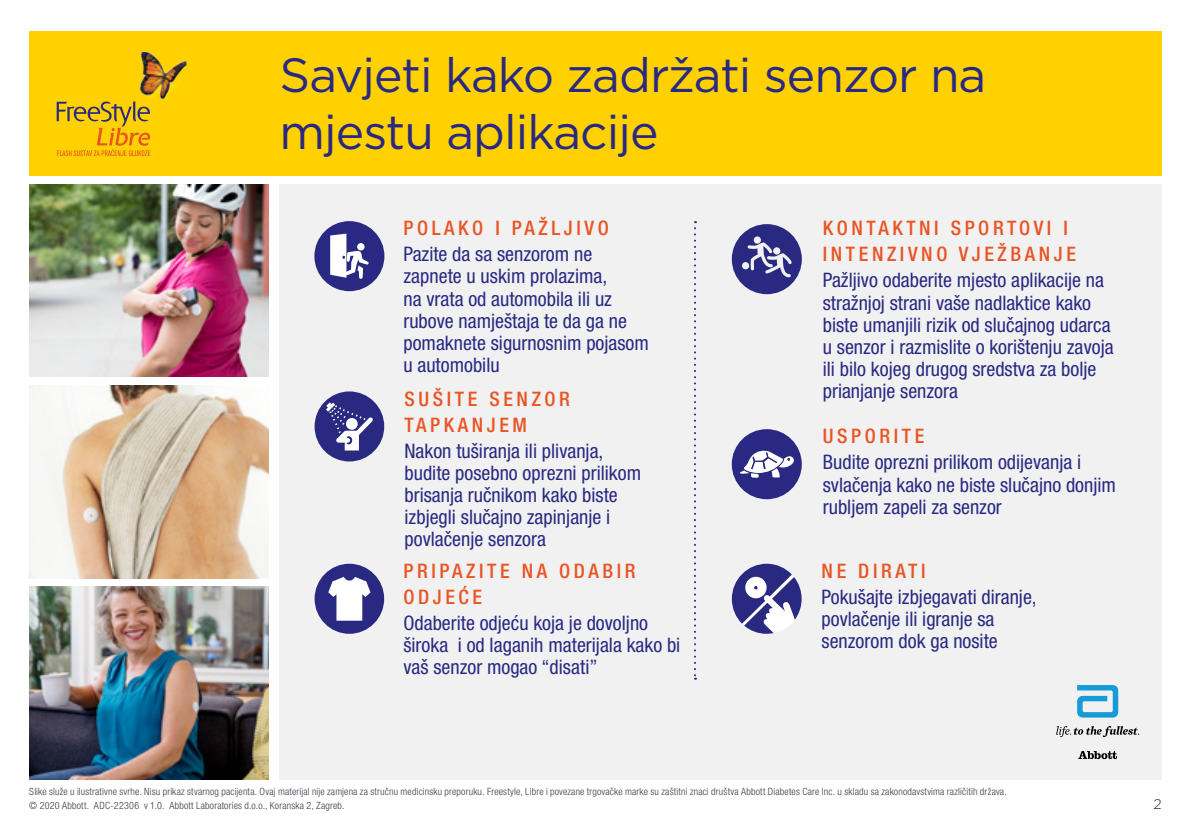
<style>
.page{position:relative;width:1191px;height:840px;background:#fff}
.page>*{position:absolute;margin:0;border:0;box-sizing:border-box;transform-origin:0 0}
.t1{font:48px/57.6px "Gotham";letter-spacing:-.02em;color:#292983}
.t2{font:condensed 20px/22px "Helvetica Neue LT Pro";color:#292983}
.t3{font:500 condensed 20px/26px "Helvetica Neue LT Pro";letter-spacing:.18em;color:#e95525}
.t4{font:300 14px "Gotham";color:#222731}
.t5{font:300 condensed 10px/14px "Helvetica Neue LT Pro";letter-spacing:.02em;color:#383d46}
</style>
<div class="page">
<div style="left:280px;top:184px;width:882px;height:594px;background:#f1f1f1"></div>
<div style="left:29px;top:31px;width:1133px;height:144px;background:#ffd100"></div>
<img style="left:29px;top:184px;width:239px;height:192px">
<img style="left:29px;top:385px;width:239px;height:192px">
<img style="left:29px;top:586px;width:239px;height:192px">
<div style="left:314px;top:221px;width:70px;height:70px;background:#292983;border-radius:50%"></div>
<svg style="left:330px;top:233px;width:39px;height:45px"></svg>
<svg style="left:357px;top:242px;width:8px;height:9px"></svg>
<svg style="left:732px;top:224px;width:70px;height:70px"></svg>
<svg style="left:732px;top:563px;width:69px;height:70px"></svg>
<svg style="left:314px;top:391px;width:70px;height:70px"></svg>
<svg style="left:314px;top:563px;width:70px;height:70px"></svg>
<svg style="left:694px;top:221px;width:2px;height:458px"></svg>
<div style="left:732px;top:429px;width:70px;height:70px;background:#292983;border-radius:50%"></div>
<svg style="left:739px;top:450px;width:55px;height:27px"></svg>
<svg style="left:1077px;top:685px;width:41px;height:32px"></svg>
<svg style="left:1056px;top:726px;width:83px;height:10px"></svg>
<svg style="left:1078px;top:751px;width:39px;height:7px"></svg>
<svg style="left:57px;top:101px;width:94px;height:55px"></svg>
<img style="left:139px;top:52px;width:47px;height:57px">
<h1 class="t1" style="left:280px;top:45px;width:708px">Savjeti kako zadržati senzor na mjestu aplikacije</h1>
<p class="t3" style="left:403px;top:215px;width:207px">POLAKO I PAŽLJIVO</p>
<p class="t2" style="left:403px;top:243px;width:247px">Pazite da sa senzorom ne zapnete u uskim prolazima,<br>na vrata od automobila ili uz rubove namještaja te da ga ne pomaknete sigurnosnim pojasom u automobilu</p>
<p class="t3" style="left:404px;top:385px;width:167px">SUŠITE SENZOR<br>TAPKANJEM</p>
<p class="t2" style="left:404px;top:439px;width:238px">Nakon tuširanja ili plivanja, budite posebno oprezni prilikom brisanja ručnikom kako biste izbjegli slučajno zapinjanje i povlačenje senzora</p>
<p class="t3" style="left:403px;top:557px;width:234px">PRIPAZITE NA ODABIR<br>ODJEĆE</p>
<p class="t2" style="left:403px;top:611px;width:278px">Odaberite odjeću koja je dovoljno široka i od laganih materijala kako bi vaš senzor mogao “disati”</p>
<p class="t3" style="left:823px;top:215px;width:255px">KONTAKTNI SPORTOVI I<br>INTENZIVNO VJEŽBANJE</p>
<p class="t2" style="left:823px;top:269px;width:292px">Pažljivo odaberite mjesto aplikacije na stražnjoj strani vaše nadlaktice kako biste umanjili rizik od slučajnog udarca u senzor i razmislite o korištenju zavoja ili bilo kojeg drugog sredstva za bolje prianjanje senzora</p>
<p class="t3" style="left:823px;top:423px;width:103px">USPORITE</p>
<p class="t2" style="left:823px;top:451px;width:295px">Budite oprezni prilikom odijevanja i svlačenja kako ne biste slučajno donjim rubljem zapeli za senzor</p>
<p class="t3" style="left:821px;top:557px;width:105px">NE DIRATI</p>
<p class="t2" style="left:821px;top:585px;width:217px">Pokušajte izbjegavati diranje, povlačenje ili igranje sa senzorom dok ga nosite</p>
<p class="t5" style="left:29px;top:783px;width:979px">Slike služe u ilustrativne svrhe. Nisu prikaz stvarnog pacijenta. Ovaj materijal nije zamjena za stručnu medicinsku preporuku. Freestyle, Libre i povezane trgovačke marke su zaštitni znaci društva Abbott Diabetes Care Inc. u skladu sa zakonodavstvima različitih država. © 2020 Abbott. ADC-22306 v 1.0. Abbott Laboratories d.o.o., Koranska 2, Zagreb.</p>
<p class="t4" style="left:1153px;top:794px;width:10px">2</p>
</div>
